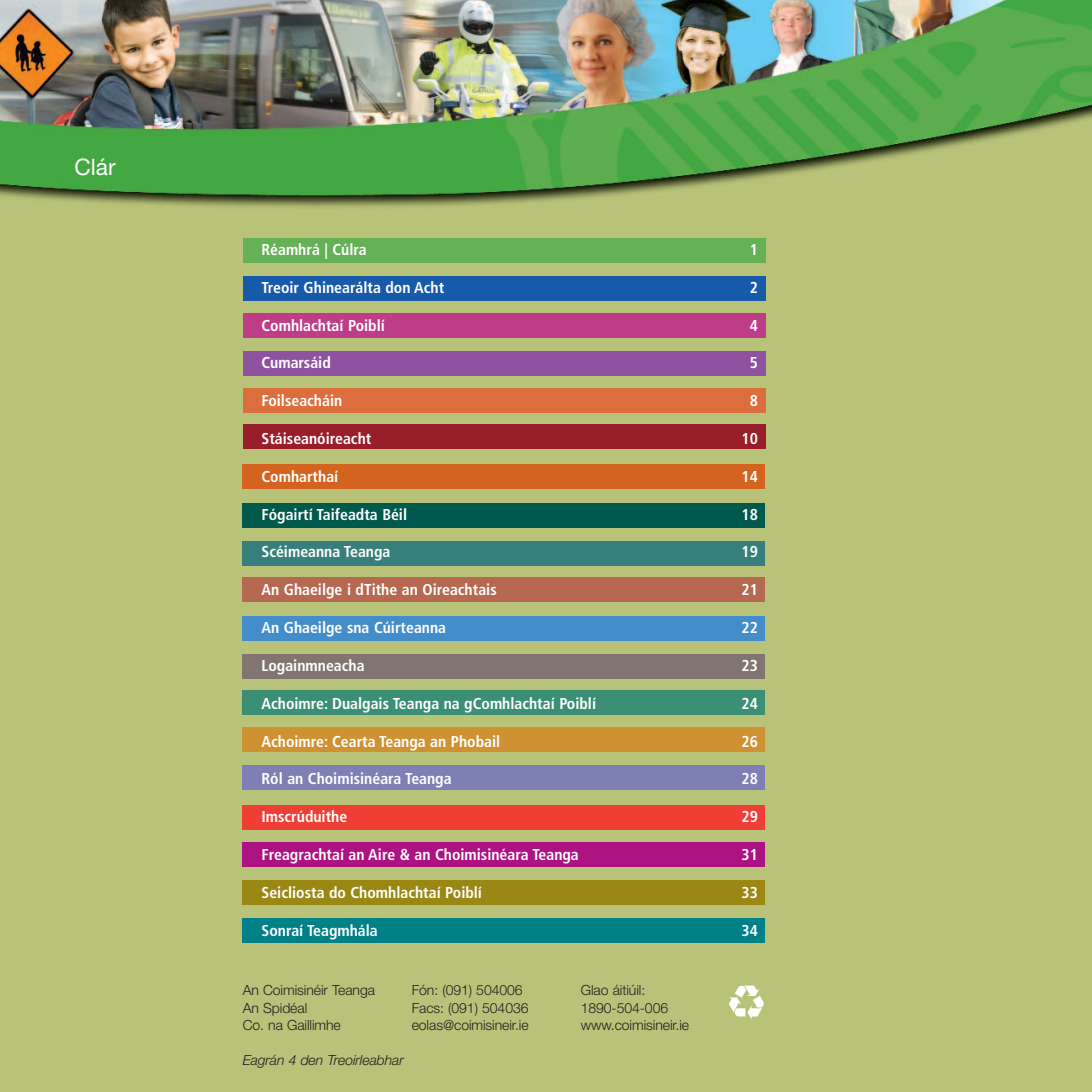
<style>
.page{position:relative;width:1092px;height:1092px;background:#fff}
.page>*{position:absolute;margin:0;border:0;box-sizing:border-box;transform-origin:0 0}
.t1{font:22.75px "Helvetica Neue LT";color:#fff}
.t2{font:700 condensed 15.75px "Frutiger LT";color:#fff}
.t3{font:300 14px/17.5px "Helvetica Neue LT";letter-spacing:-.005em;color:#231f20}
.t4{font:italic 300 14px "Helvetica Neue LT";letter-spacing:-.005em;color:#231f20}
</style>
<div class="page">
<img style="left:0;top:0;width:1091px;height:1091px">
<div style="left:243px;top:276px;width:522px;height:25px;background:#185aaa"></div>
<div style="left:243px;top:313px;width:522px;height:25px;background:#bd3e87"></div>
<div style="left:243px;top:351px;width:522px;height:25px;background:#8e52a1"></div>
<div style="left:243px;top:387px;width:522px;height:25px;background:#dc6e3d"></div>
<div style="left:243px;top:238px;width:522px;height:25px;background:#65b155"></div>
<div style="left:243px;top:424px;width:522px;height:25px;background:#981e29"></div>
<div style="left:243px;top:464px;width:522px;height:25px;background:#d4631f"></div>
<div style="left:243px;top:541px;width:522px;height:24px;background:#377f7d"></div>
<div style="left:243px;top:577px;width:522px;height:25px;background:#b66851"></div>
<div style="left:243px;top:615px;width:522px;height:25px;background:#448dcb"></div>
<div style="left:243px;top:654px;width:522px;height:24px;background:#817471"></div>
<div style="left:243px;top:690px;width:522px;height:25px;background:#3a8f75"></div>
<div style="left:243px;top:727px;width:522px;height:24px;background:#cf9233"></div>
<div style="left:243px;top:765px;width:522px;height:24px;background:#7d7fb5"></div>
<div style="left:243px;top:805px;width:522px;height:24px;background:#ee3e35"></div>
<div style="left:243px;top:841px;width:522px;height:25px;background:#ac1281"></div>
<div style="left:243px;top:502px;width:522px;height:25px;background:#00594d"></div>
<div style="left:243px;top:879px;width:522px;height:25px;background:#9a8714"></div>
<div style="left:243px;top:918px;width:522px;height:25px;background:#008087"></div>
<svg style="left:728px;top:985px;width:35px;height:34px"></svg>
<h1 class="t1" style="left:74px;top:159px;width:43px">Clár</h1>
<p class="t2" style="left:261px;top:242px;width:107px">Réamhrá | Cúlra</p>
<p class="t2" style="left:749px;top:242px;width:10px">1</p>
<p class="t2" style="left:261px;top:279px;width:184px">Treoir Ghinearálta don Acht</p>
<p class="t2" style="left:749px;top:279px;width:10px">2</p>
<p class="t2" style="left:261px;top:317px;width:125px">Comhlachtaí Poiblí</p>
<p class="t2" style="left:749px;top:317px;width:10px">4</p>
<p class="t2" style="left:261px;top:355px;width:71px">Cumarsáid</p>
<p class="t2" style="left:749px;top:355px;width:10px">5</p>
<p class="t2" style="left:261px;top:393px;width:82px">Foilseacháin</p>
<p class="t2" style="left:749px;top:393px;width:10px">8</p>
<p class="t2" style="left:261px;top:431px;width:111px">Stáiseanóireacht</p>
<p class="t2" style="left:741px;top:431px;width:18px">10</p>
<p class="t2" style="left:261px;top:468px;width:78px">Comharthaí</p>
<p class="t2" style="left:741px;top:468px;width:18px">14</p>
<p class="t2" style="left:261px;top:506px;width:147px">Fógairtí Taifeadta Béil</p>
<p class="t2" style="left:741px;top:506px;width:18px">18</p>
<p class="t2" style="left:261px;top:544px;width:130px">Scéimeanna Teanga</p>
<p class="t2" style="left:741px;top:544px;width:18px">19</p>
<p class="t2" style="left:261px;top:582px;width:237px">An Ghaeilge i dTithe an Oireachtais</p>
<p class="t2" style="left:741px;top:582px;width:18px">21</p>
<p class="t2" style="left:261px;top:620px;width:186px">An Ghaeilge sna Cúirteanna</p>
<p class="t2" style="left:741px;top:620px;width:18px">22</p>
<p class="t2" style="left:261px;top:657px;width:104px">Logainmneacha</p>
<p class="t2" style="left:741px;top:657px;width:18px">23</p>
<p class="t2" style="left:261px;top:695px;width:336px">Achoimre: Dualgais Teanga na gComhlachtaí Poiblí</p>
<p class="t2" style="left:741px;top:695px;width:18px">24</p>
<p class="t2" style="left:261px;top:733px;width:240px">Achoimre: Cearta Teanga an Phobail</p>
<p class="t2" style="left:741px;top:733px;width:18px">26</p>
<p class="t2" style="left:261px;top:771px;width:192px">Ról an Choimisinéara Teanga</p>
<p class="t2" style="left:741px;top:771px;width:18px">28</p>
<p class="t2" style="left:261px;top:809px;width:87px">Imscrúduithe</p>
<p class="t2" style="left:741px;top:809px;width:18px">29</p>
<p class="t2" style="left:261px;top:846px;width:319px">Freagrachtaí an Aire &amp; an Choimisinéara Teanga</p>
<p class="t2" style="left:741px;top:846px;width:18px">31</p>
<p class="t2" style="left:261px;top:884px;width:222px">Seicliosta do Chomhlachtaí Poiblí</p>
<p class="t2" style="left:741px;top:884px;width:18px">33</p>
<p class="t2" style="left:261px;top:922px;width:118px">Sonraí Teagmhála</p>
<p class="t2" style="left:741px;top:922px;width:18px">34</p>
<p class="t3" style="left:243px;top:982px;width:134px">An Coimisinéir Teanga<br>An Spidéal<br>Co. na Gaillimhe</p>
<p class="t3" style="left:412px;top:982px;width:118px">Fón: (091) 504006<br>Facs: (091) 504036 eolas@coimisineir.ie</p>
<p class="t3" style="left:580px;top:982px;width:110px">Glao áitiúil:<br>1890-504-006 www.coimisineir.ie</p>
<p class="t4" style="left:243px;top:1054px;width:163px">Eagrán 4 den Treoirleabhar</p>
</div>
